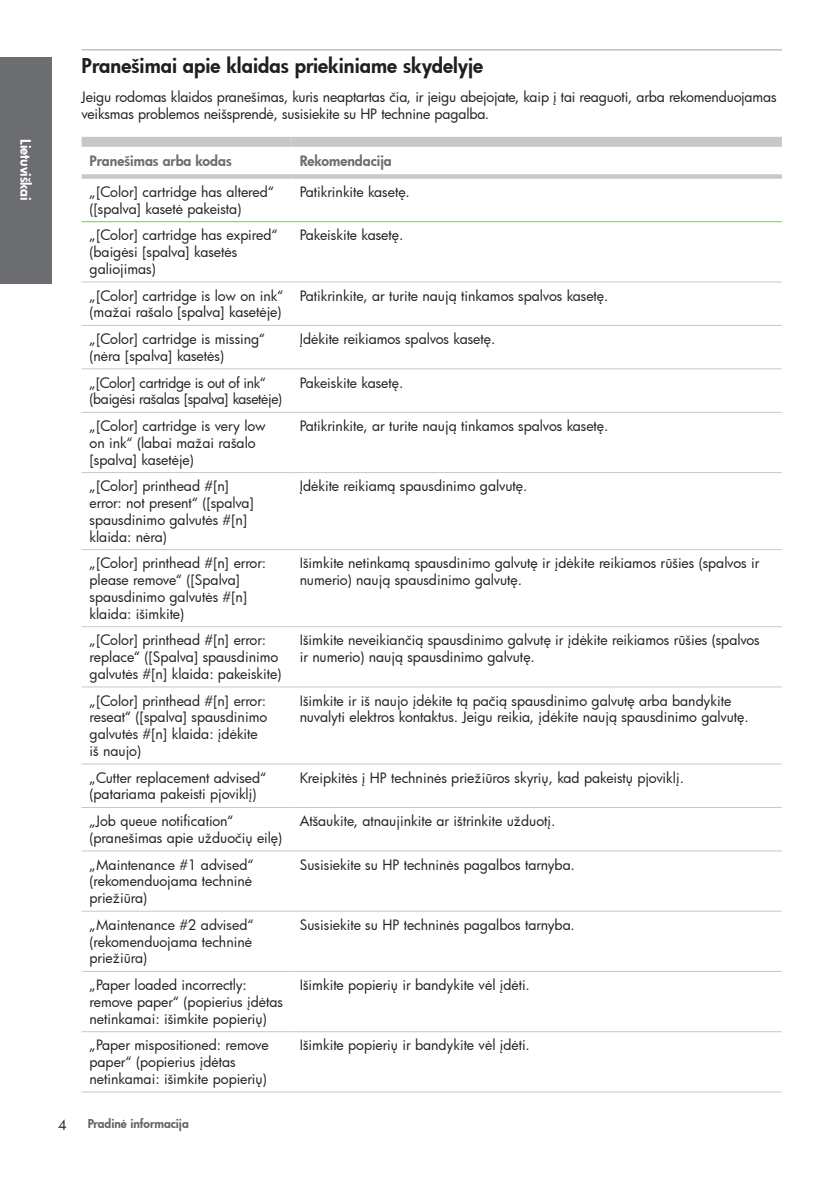
<style>
.page{position:relative;width:840px;height:1191px;background:#fff}
.page>*{position:absolute;margin:0;border:0;box-sizing:border-box;transform-origin:0 0}
.Heading_1_top{font:20px "Futura Hv";color:#231f20}
.t1{font:14px/16.8px "Futura Bk";color:#231f20}
.t2{font:14px/16.8px "Futura Bk";letter-spacing:-.02em;color:#231f20}
.Column_heading{font:14px "Futura Hv";color:#6c6d70}
.t3{font:14px "Futura Hv";color:#fff}
.t4{font:12px "Futura Hv";color:#231f20}
</style>
<div class="page">
<div style="left:0;top:57px;width:51px;height:226px;background:#6c6d70"></div>
<hr style="left:81px;top:49px;width:700px;height:2px;background:#bcbdc0">
<div style="left:81px;top:137px;width:210px;height:10px;background:#c7c8ca"></div>
<div style="left:81px;top:174px;width:210px;height:5px;background:#c7c8ca"></div>
<div style="left:291px;top:137px;width:490px;height:10px;background:#c7c8ca"></div>
<div style="left:291px;top:174px;width:490px;height:5px;background:#c7c8ca"></div>
<hr style="left:81px;top:221px;width:210px;height:1px;background:#86c061">
<hr style="left:291px;top:221px;width:490px;height:1px;background:#86c061">
<hr style="left:81px;top:281px;width:210px;height:1px;background:#c7c8ca">
<hr style="left:291px;top:281px;width:490px;height:1px;background:#c7c8ca">
<hr style="left:81px;top:325px;width:210px;height:1px;background:#c7c8ca">
<hr style="left:291px;top:325px;width:490px;height:1px;background:#c7c8ca">
<hr style="left:81px;top:368px;width:210px;height:1px;background:#c7c8ca">
<hr style="left:291px;top:368px;width:490px;height:1px;background:#c7c8ca">
<hr style="left:81px;top:412px;width:210px;height:1px;background:#c7c8ca">
<hr style="left:291px;top:412px;width:490px;height:1px;background:#c7c8ca">
<hr style="left:81px;top:472px;width:210px;height:1px;background:#c7c8ca">
<hr style="left:291px;top:472px;width:490px;height:1px;background:#c7c8ca">
<hr style="left:81px;top:549px;width:210px;height:1px;background:#c7c8ca">
<hr style="left:291px;top:549px;width:490px;height:1px;background:#c7c8ca">
<hr style="left:81px;top:626px;width:210px;height:1px;background:#c7c8ca">
<hr style="left:291px;top:626px;width:490px;height:1px;background:#c7c8ca">
<hr style="left:81px;top:686px;width:210px;height:1px;background:#c7c8ca">
<hr style="left:291px;top:686px;width:490px;height:1px;background:#c7c8ca">
<hr style="left:81px;top:763px;width:210px;height:1px;background:#c7c8ca">
<hr style="left:291px;top:763px;width:490px;height:1px;background:#c7c8ca">
<hr style="left:81px;top:807px;width:210px;height:1px;background:#c7c8ca">
<hr style="left:291px;top:807px;width:490px;height:1px;background:#c7c8ca">
<hr style="left:81px;top:850px;width:210px;height:1px;background:#c7c8ca">
<hr style="left:291px;top:850px;width:490px;height:1px;background:#c7c8ca">
<hr style="left:81px;top:910px;width:210px;height:1px;background:#c7c8ca">
<hr style="left:291px;top:910px;width:490px;height:1px;background:#c7c8ca">
<hr style="left:81px;top:971px;width:210px;height:1px;background:#c7c8ca">
<hr style="left:291px;top:971px;width:490px;height:1px;background:#c7c8ca">
<hr style="left:81px;top:1031px;width:210px;height:1px;background:#c7c8ca">
<hr style="left:291px;top:1031px;width:490px;height:1px;background:#c7c8ca">
<hr style="left:81px;top:1091px;width:210px;height:1px;background:#c7c8ca">
<hr style="left:291px;top:1091px;width:490px;height:1px;background:#c7c8ca">
<p class="t3" style="left:35px;top:139px;width:63px;rotate:90deg">Lietuviškai</p>
<p class="Heading_1_top" style="left:81px;top:52px;width:403px">Pranešimai apie klaidas priekiniame skydelyje</p>
<p class="t1" style="left:81px;top:88px;width:696px">Jeigu rodomas klaidos pranešimas, kuris neaptartas čia, ir jeigu abejojate, kaip į tai reaguoti, arba rekomenduojamas veiksmas problemos neišsprendė, susisiekite su HP technine pagalba.</p>
<p class="Column_heading" style="left:89px;top:152px;width:144px">Pranešimas arba kodas</p>
<p class="Column_heading" style="left:299px;top:152px;width:94px">Rekomendacija</p>
<p class="t1" style="left:89px;top:183px;width:186px">„[Color] cartridge has altered“ ([spalva] kasetė pakeista)</p>
<p class="t1" style="left:299px;top:183px;width:112px">Patikrinkite kasetę.</p>
<p class="t1" style="left:89px;top:226px;width:190px">„[Color] cartridge has expired“ (baigėsi [spalva] kasetės galiojimas)</p>
<p class="t1" style="left:299px;top:226px;width:105px">Pakeiskite kasetę.</p>
<p class="t1" style="left:89px;top:287px;width:195px">„[Color] cartridge is low on ink“ (mažai rašalo [spalva] kasetėje)</p>
<p class="t1" style="left:299px;top:287px;width:310px">Patikrinkite, ar turite naują tinkamos spalvos kasetę.</p>
<p class="t1" style="left:89px;top:330px;width:177px">„[Color] cartridge is missing“ (nėra [spalva] kasetės)</p>
<p class="t1" style="left:299px;top:330px;width:197px">Įdėkite reikiamos spalvos kasetę.</p>
<p class="t2" style="left:89px;top:374px;width:194px">„[Color] cartridge is out of ink“ (baigėsi rašalas [spalva] kasetėje)</p>
<p class="t1" style="left:299px;top:374px;width:105px">Pakeiskite kasetę.</p>
<p class="t1" style="left:89px;top:417px;width:177px">„[Color] cartridge is very low on ink“ (labai mažai rašalo [spalva] kasetėje)</p>
<p class="t1" style="left:299px;top:417px;width:310px">Patikrinkite, ar turite naują tinkamos spalvos kasetę.</p>
<p class="t1" style="left:89px;top:477px;width:166px">„[Color] printhead #[n] error: not present“ ([spalva] spausdinimo galvutės #[n] klaida: nėra)</p>
<p class="t1" style="left:299px;top:477px;width:229px">Įdėkite reikiamą spausdinimo galvutę.</p>
<p class="t1" style="left:89px;top:554px;width:178px">„[Color] printhead #[n] error: please remove“ ([Spalva] spausdinimo galvutės #[n] klaida: išimkite)</p>
<p class="t1" style="left:299px;top:554px;width:461px">Išimkite netinkamą spausdinimo galvutę ir įdėkite reikiamos rūšies (spalvos ir numerio) naują spausdinimo galvutę.</p>
<p class="t1" style="left:89px;top:631px;width:193px">„[Color] printhead #[n] error: replace“ ([Spalva] spausdinimo galvutės #[n] klaida: pakeiskite)</p>
<p class="t1" style="left:299px;top:631px;width:461px">Išimkite neveikiančią spausdinimo galvutę ir įdėkite reikiamos rūšies (spalvos ir numerio) naują spausdinimo galvutę.</p>
<p class="t1" style="left:89px;top:692px;width:179px">„[Color] printhead #[n] error: reseat“ ([spalva] spausdinimo galvutės #[n] klaida: įdėkite iš naujo)</p>
<p class="t1" style="left:299px;top:692px;width:450px">Išimkite ir iš naujo įdėkite tą pačią spausdinimo galvutę arba bandykite nuvalyti elektros kontaktus. Jeigu reikia, įdėkite naują spausdinimo galvutę.</p>
<p class="t1" style="left:89px;top:769px;width:178px">„Cutter replacement advised“ (patariama pakeisti pjoviklį)</p>
<p class="t1" style="left:299px;top:769px;width:385px">Kreipkitės į HP techninės priežiūros skyrių, kad pakeistų pjoviklį.</p>
<p class="t1" style="left:89px;top:812px;width:194px">„Job queue notification“ (pranešimas apie užduočių eilę)</p>
<p class="t1" style="left:299px;top:812px;width:257px">Atšaukite, atnaujinkite ar ištrinkite užduotį.</p>
<p class="t1" style="left:89px;top:855px;width:166px">„Maintenance #1 advised“ (rekomenduojama techninė priežiūra)</p>
<p class="t1" style="left:299px;top:855px;width:276px">Susisiekite su HP techninės pagalbos tarnyba.</p>
<p class="t1" style="left:89px;top:916px;width:166px">„Maintenance #2 advised“ (rekomenduojama techninė priežiūra)</p>
<p class="t1" style="left:299px;top:916px;width:276px">Susisiekite su HP techninės pagalbos tarnyba.</p>
<p class="t1" style="left:89px;top:976px;width:195px">„Paper loaded incorrectly: remove paper“ (popierius įdėtas netinkamai: išimkite popierių)</p>
<p class="t1" style="left:299px;top:976px;width:231px">Išimkite popierių ir bandykite vėl įdėti.</p>
<p class="t1" style="left:89px;top:1036px;width:180px">„Paper mispositioned: remove paper“ (popierius įdėtas netinkamai: išimkite popierių)</p>
<p class="t1" style="left:299px;top:1036px;width:231px">Išimkite popierių ir bandykite vėl įdėti.</p>
<p class="t1" style="left:58px;top:1115px;width:10px">4</p>
<p class="t4" style="left:87px;top:1115px;width:103px">Pradinė informacija</p>
</div>
